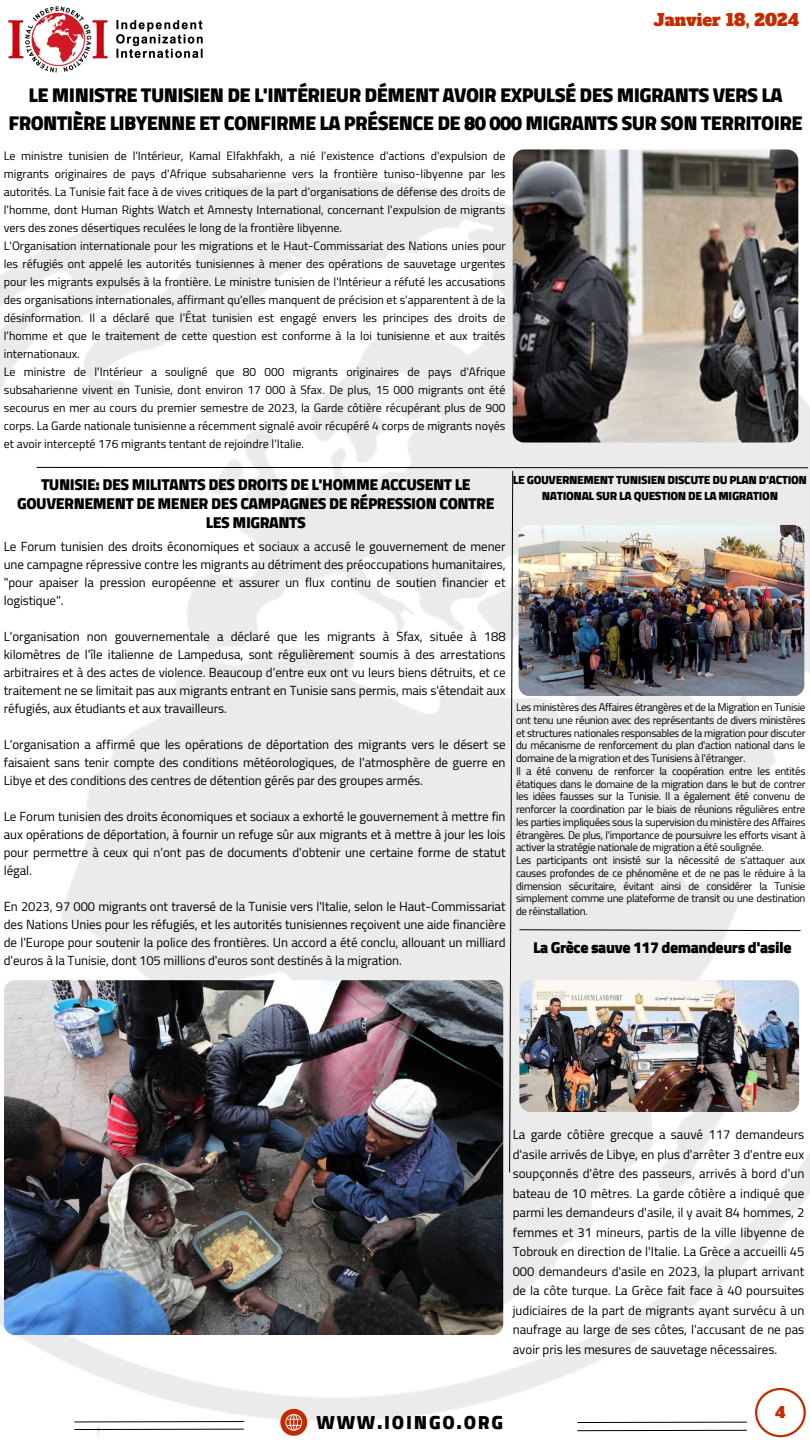
<style>
.page{position:relative;width:810px;height:1440px;background:#fff}
.page>*{position:absolute;margin:0;border:0;box-sizing:border-box;transform-origin:0 0}
.t1{font:900 20.2px/27.8px "Cairo";letter-spacing:-.03em;color:#000;text-align:center}
.t2{font:900 19.2px "Cairo";letter-spacing:.09em;color:#000}
.t3{font:16.3px "Alfa Slab One";color:#c42b00}
.t4{font:900 16px/18.8px "Cairo";letter-spacing:-.03em;color:#000;text-align:center}
.t5{font:15px "Alfa Slab One";color:#c42b00}
.t6{font:13px/18px "Cairo";letter-spacing:-.005em;color:#000;text-align:justify}
.t7{font:12px/18px "Cairo";color:#000;text-align:justify}
.t8{font:900 12px/16.5px "Cairo";letter-spacing:-.03em;color:#000;text-align:center}
.t9{font:11px/12.8px "Cairo";letter-spacing:-.03em;color:#000;text-align:justify}
</style>
<div class="page">
<img style="left:513px;top:149px;width:285px;height:294px">
<svg style="left:755px;top:1388px;width:51px;height:49px"></svg>
<svg style="left:280px;top:1409px;width:27px;height:27px"></svg>
<svg style="left:74px;top:1421px;width:170px;height:9px"></svg>
<svg style="left:577px;top:1421px;width:170px;height:2px"></svg>
<svg style="left:577px;top:1430px;width:170px;height:1px"></svg>
<img style="left:4px;top:980px;width:499px;height:355px;border-radius:11px">
<img style="left:8px;top:6px;width:195px;height:67px">
<img style="left:36px;top:467px;width:772px;height:706px">
<p class="t3" style="left:654px;top:9px;width:147px">Janvier 18, 2024</p>
<p class="t1" style="left:9px;top:81px;width:796px">LE MINISTRE TUNISIEN DE L'INTÉRIEUR DÉMENT AVOIR EXPULSÉ DES MIGRANTS VERS LA<br>FRONTIÈRE LIBYENNE ET CONFIRME LA PRÉSENCE DE 80 000 MIGRANTS SUR SON TERRITOIRE</p>
<p class="t7" style="left:4px;top:147px;width:503px">Le ministre tunisien de l'Intérieur, Kamal Elfakhfakh, a nié l'existence d'actions d'expulsion de migrants originaires de pays d'Afrique subsaharienne vers la frontière tuniso-libyenne par les autorités. La Tunisie fait face à de vives critiques de la part d'organisations de défense des droits de l'homme, dont Human Rights Watch et Amnesty International, concernant l'expulsion de migrants vers des zones désertiques reculées le long de la frontière libyenne.</p>
<p class="t7" style="left:4px;top:237px;width:503px">L'Organisation internationale pour les migrations et le Haut-Commissariat des Nations unies pour les réfugiés ont appelé les autorités tunisiennes à mener des opérations de sauvetage urgentes pour les migrants expulsés à la frontière. Le ministre tunisien de l'Intérieur a réfuté les accusations des organisations internationales, affirmant qu'elles manquent de précision et s'apparentent à de la désinformation. Il a déclaré que l'État tunisien est engagé envers les principes des droits de l'homme et que le traitement de cette question est conforme à la loi tunisienne et aux traités internationaux.</p>
<p class="t7" style="left:4px;top:363px;width:503px">Le ministre de l'Intérieur a souligné que 80 000 migrants originaires de pays d'Afrique subsaharienne vivent en Tunisie, dont environ 17 000 à Sfax. De plus, 15 000 migrants ont été secourus en mer au cours du premier semestre de 2023, la Garde côtière récupérant plus de 900 corps. La Garde nationale tunisienne a récemment signalé avoir récupéré 4 corps de migrants noyés et avoir intercepté 176 migrants tentant de rejoindre l'Italie.</p>
<p class="t4" style="left:17px;top:476px;width:479px">TUNISIE: DES MILITANTS DES DROITS DE L'HOMME ACCUSENT LE<br>GOUVERNEMENT DE MENER DES CAMPAGNES DE RÉPRESSION CONTRE<br>LES MIGRANTS</p>
<p class="t6" style="left:4px;top:537px;width:503px">Le Forum tunisien des droits économiques et sociaux a accusé le gouvernement de mener une campagne répressive contre les migrants au détriment des préoccupations humanitaires, "pour apaiser la pression européenne et assurer un flux continu de soutien financier et logistique".</p>
<p class="t6" style="left:4px;top:627px;width:503px">L'organisation non gouvernementale a déclaré que les migrants à Sfax, située à 188 kilomètres de l'île italienne de Lampedusa, sont régulièrement soumis à des arrestations arbitraires et à des actes de violence. Beaucoup d'entre eux ont vu leurs biens détruits, et ce traitement ne se limitait pas aux migrants entrant en Tunisie sans permis, mais s'étendait aux réfugiés, aux étudiants et aux travailleurs.</p>
<p class="t6" style="left:4px;top:735px;width:503px">L'organisation a affirmé que les opérations de déportation des migrants vers le désert se faisaient sans tenir compte des conditions météorologiques, de l'atmosphère de guerre en Libye et des conditions des centres de détention gérés par des groupes armés.</p>
<p class="t6" style="left:4px;top:807px;width:503px">Le Forum tunisien des droits économiques et sociaux a exhorté le gouvernement à mettre fin aux opérations de déportation, à fournir un refuge sûr aux migrants et à mettre à jour les lois pour permettre à ceux qui n'ont pas de documents d'obtenir une certaine forme de statut légal.</p>
<p class="t6" style="left:4px;top:897px;width:503px">En 2023, 97 000 migrants ont traversé de la Tunisie vers l'Italie, selon le Haut-Commissariat des Nations Unies pour les réfugiés, et les autorités tunisiennes reçoivent une aide financière de l'Europe pour soutenir la police des frontières. Un accord a été conclu, allouant un milliard d'euros à la Tunisie, dont 105 millions d'euros sont destinés à la migration.</p>
<p class="t8" style="left:513px;top:471px;width:296px">LE GOUVERNEMENT TUNISIEN DISCUTE DU PLAN D'ACTION<br>NATIONAL SUR LA QUESTION DE LA MIGRATION</p>
<p class="t9" style="left:516px;top:701px;width:291px">Les ministères des Affaires étrangères et de la Migration en Tunisie ont tenu une réunion avec des représentants de divers ministères et structures nationales responsables de la migration pour discuter du mécanisme de renforcement du plan d'action national dans le domaine de la migration et des Tunisiens à l'étranger.</p>
<p class="t9" style="left:516px;top:765px;width:291px">Il a été convenu de renforcer la coopération entre les entités étatiques dans le domaine de la migration dans le but de contrer les idées fausses sur la Tunisie. Il a également été convenu de renforcer la coordination par le biais de réunions régulières entre les parties impliquées sous la supervision du ministère des Affaires étrangères. De plus, l'importance de poursuivre les efforts visant à activer la stratégie nationale de migration a été soulignée.</p>
<p class="t9" style="left:516px;top:854px;width:291px">Les participants ont insisté sur la nécessité de s'attaquer aux causes profondes de ce phénomène et de ne pas le réduire à la dimension sécuritaire, évitant ainsi de considérer la Tunisie simplement comme une plateforme de transit ou une destination de réinstallation.</p>
<p class="t4" style="left:533px;top:938px;width:260px">La Grèce sauve 117 demandeurs d'asile</p>
<p class="t6" style="left:513px;top:1125px;width:293px;line-height:19.5px">La garde côtière grecque a sauvé 117 demandeurs d'asile arrivés de Libye, en plus d'arrêter 3 d'entre eux soupçonnés d'être des passeurs, arrivés à bord d'un bateau de 10 mètres. La garde côtière a indiqué que parmi les demandeurs d'asile, il y avait 84 hommes, 2 femmes et 31 mineurs, partis de la ville libyenne de Tobrouk en direction de l'Italie. La Grèce a accueilli 45<br>000 demandeurs d'asile en 2023, la plupart arrivant de la côte turque. La Grèce fait face à 40 poursuites judiciaires de la part de migrants ayant survécu à un naufrage au large de ses côtes, l'accusant de ne pas avoir pris les mesures de sauvetage nécessaires.</p>
<p class="t2" style="left:317px;top:1411px;width:188px">WWW.IOINGO.ORG</p>
<p class="t5" style="left:775px;top:1402px;width:12px">4</p>
</div>
